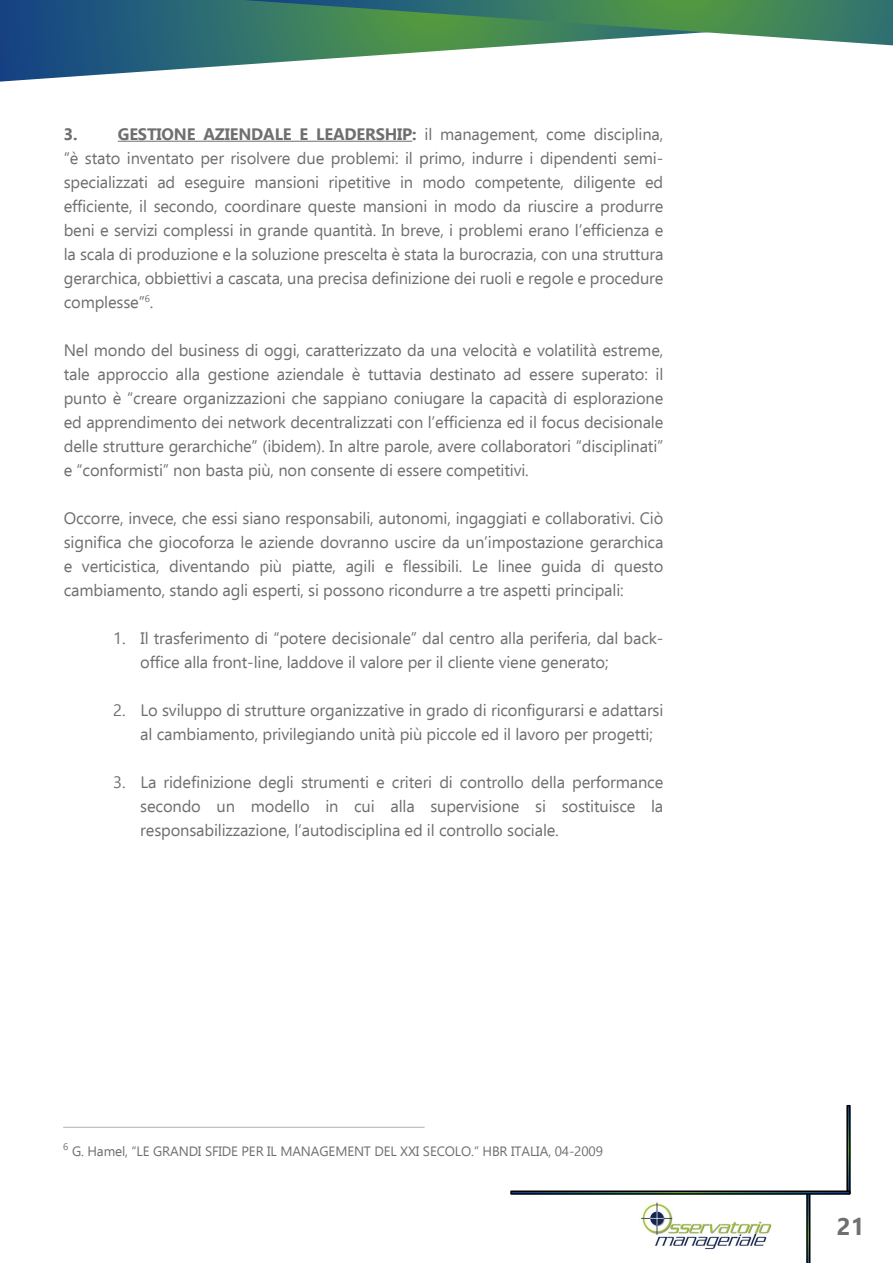
<style>
.page{position:relative;width:893px;height:1263px;background:#fff}
.page>*{position:absolute;margin:0;border:0;box-sizing:border-box;transform-origin:0 0}
.t1{font:700 24px "Ebrima";color:#706f6f}
.t2{font:16.5px/24px "Ebrima";letter-spacing:-.01em;color:#706f6f;text-align:justify}
.t3{font:700 16.5px "Ebrima";color:#706f6f}
.t4{font:13.5px "Ebrima";letter-spacing:-.01em;color:#706f6f}
.s1{font-weight:700}
</style>
<div class="page">
<svg style="left:0;top:0;width:265px;height:82px;background:#3d6d8e"></svg>
<svg style="left:510px;top:1104px;width:341px;height:159px"></svg>
<svg style="left:213px;top:0;width:680px;height:63px"></svg>
<img style="left:638px;top:1200px;width:137px;height:51px">
<hr style="left:118px;top:141px;width:294px;height:1px;background:#706f6f">
<hr style="left:63px;top:1127px;width:362px;height:1px;background:#b3b2b2">
<p class="t2" style="left:64px;top:122px;width:601px;text-indent:54px"><span class="s1">GESTIONE AZIENDALE E LEADERSHIP:</span> il management, come disciplina, “è stato inventato per risolvere due problemi: il primo, indurre i dipendenti semi&shy;specializzati ad eseguire mansioni ripetitive in modo competente, diligente ed efficiente, il secondo, coordinare queste mansioni in modo da riuscire a produrre beni e servizi complessi in grande quantità. In breve, i problemi erano l’efficienza e la scala di produzione e la soluzione prescelta è stata la burocrazia, con una struttura gerarchica, obbiettivi a cascata, una precisa definizione dei ruoli e regole e procedure complesse”<sup>6</sup>.</p>
<p class="t2" style="left:64px;top:338px;width:601px">Nel mondo del business di oggi, caratterizzato da una velocità e volatilità estreme, tale approccio alla gestione aziendale è tuttavia destinato ad essere superato: il punto è “creare organizzazioni che sappiano coniugare la capacità di esplorazione ed apprendimento dei network decentralizzati con l’efficienza ed il focus decisionale delle strutture gerarchiche” (ibidem). In altre parole, avere collaboratori “disciplinati” e “conformisti” non basta più, non consente di essere competitivi.</p>
<p class="t2" style="left:64px;top:506px;width:601px">Occorre, invece, che essi siano responsabili, autonomi, ingaggiati e collaborativi. Ciò significa che giocoforza le aziende dovranno uscire da un’impostazione gerarchica e verticistica, diventando più piatte, agili e flessibili. Le linee guida di questo cambiamento, stando agli esperti, si possono ricondurre a tre aspetti principali:</p>
<p class="t2" style="left:140px;top:626px;width:525px;text-indent:-27px">1. Il trasferimento di “potere decisionale” dal centro alla periferia, dal back&shy;office alla front-line, laddove il valore per il cliente viene generato;</p>
<p class="t2" style="left:140px;top:698px;width:525px;text-indent:-27px">2. Lo sviluppo di strutture organizzative in grado di riconfigurarsi e adattarsi al cambiamento, privilegiando unità più piccole ed il lavoro per progetti;</p>
<p class="t2" style="left:140px;top:770px;width:525px;text-indent:-27px">3. La ridefinizione degli strumenti e criteri di controllo della performance secondo un modello in cui alla supervisione si sostituisce la responsabilizzazione, l’autodisciplina ed il controllo sociale.</p>
<p class="t3" style="left:64px;top:122px;width:15px">3.</p>
<p class="t4" style="left:63px;top:1141px;width:541px"><sup>6</sup> G. Hamel, “LE GRANDI SFIDE PER IL MANAGEMENT DEL XXI SECOLO.” HBR ITALIA, 04-2009</p>
<h1 class="t1" style="left:837px;top:1209px;width:29px">21</h1>
</div>
